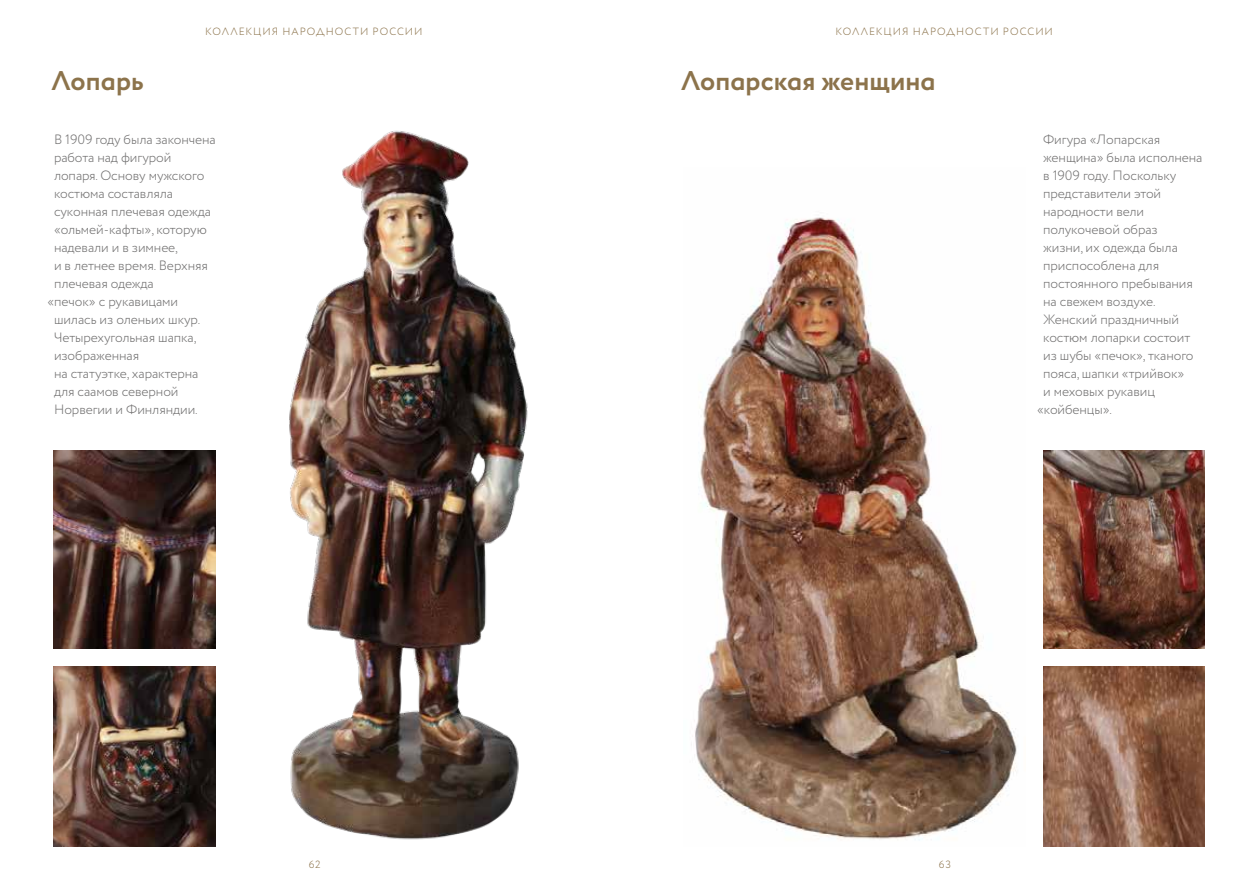
<style>
.page{position:relative;width:1259px;height:893px;background:#fff}
.page>*{position:absolute;margin:0;border:0;box-sizing:border-box;transform-origin:0 0}
.t1{font:700 27px "Circe";color:#8c734b}
.t2{font:300 13.5px "Circe";letter-spacing:-.005em;color:#706f6f}
.t3{font:300 10.5px "Circe";letter-spacing:.09em;color:#8c734b}
</style>
<div class="page">
<img style="left:289px;top:130px;width:239px;height:710px">
<img style="left:691px;top:217px;width:326px;height:623px">
<img style="left:54px;top:666px;width:162px;height:180px">
<img style="left:54px;top:450px;width:162px;height:198px">
<img style="left:1043px;top:450px;width:162px;height:198px">
<img style="left:1043px;top:666px;width:162px;height:180px">
<p class="t3" style="left:205px;top:24px;width:219px">КОЛЛЕКЦИЯ НАРОДНОСТИ РОССИИ</p>
<p class="t3" style="left:835px;top:24px;width:219px">КОЛЛЕКЦИЯ НАРОДНОСТИ РОССИИ</p>
<h1 class="t1" style="left:52px;top:63px;width:94px">Лопарь</h1>
<p class="t2" style="left:54px;top:131px;width:163px">В 1909 году была закончена</p>
<p class="t2" style="left:54px;top:149px;width:119px">работа над фигурой</p>
<p class="t2" style="left:54px;top:167px;width:152px">лопаря. Основу мужского</p>
<p class="t2" style="left:54px;top:185px;width:121px">костюма составляла</p>
<p class="t2" style="left:54px;top:202px;width:158px">суконная плечевая одежда</p>
<p class="t2" style="left:54px;top:220px;width:154px">«ольмей-кафты», которую</p>
<p class="t2" style="left:54px;top:238px;width:125px">надевали и в зимнее,</p>
<p class="t2" style="left:54px;top:256px;width:155px">и в летнее время. Верхняя</p>
<p class="t2" style="left:54px;top:274px;width:101px">плечевая одежда</p>
<p class="t2" style="left:47px;top:292px;width:132px">«печок» с рукавицами</p>
<p class="t2" style="left:54px;top:310px;width:148px">шилась из оленьих шкур.</p>
<p class="t2" style="left:54px;top:328px;width:144px">Четырехугольная шапка,</p>
<p class="t2" style="left:54px;top:346px;width:87px">изображенная</p>
<p class="t2" style="left:54px;top:364px;width:146px">на статуэтке, характерна</p>
<p class="t2" style="left:54px;top:382px;width:126px">для саамов северной</p>
<p class="t2" style="left:54px;top:400px;width:145px">Норвегии и Финляндии.</p>
<h1 class="t1" style="left:681px;top:63px;width:256px">Лопарская женщина</h1>
<p class="t2" style="left:1043px;top:131px;width:119px">Фигура «Лопарская</p>
<p class="t2" style="left:1043px;top:149px;width:161px">женщина» была исполнена</p>
<p class="t2" style="left:1043px;top:167px;width:134px">в 1909 году. Поскольку</p>
<p class="t2" style="left:1043px;top:185px;width:120px">представители этой</p>
<p class="t2" style="left:1043px;top:202px;width:103px">народности вели</p>
<p class="t2" style="left:1043px;top:220px;width:116px">полукочевой образ</p>
<p class="t2" style="left:1043px;top:238px;width:136px">жизни, их одежда была</p>
<p class="t2" style="left:1043px;top:256px;width:117px">приспособлена для</p>
<p class="t2" style="left:1043px;top:274px;width:151px">постоянного пребывания</p>
<p class="t2" style="left:1043px;top:292px;width:114px">на свежем воздухе.</p>
<p class="t2" style="left:1043px;top:310px;width:137px">Женский праздничный</p>
<p class="t2" style="left:1043px;top:328px;width:149px">костюм лопарки состоит</p>
<p class="t2" style="left:1043px;top:346px;width:152px">из шубы «печок», тканого</p>
<p class="t2" style="left:1043px;top:364px;width:143px">пояса, шапки «трийвок»</p>
<p class="t2" style="left:1043px;top:382px;width:113px">и меховых рукавиц</p>
<p class="t2" style="left:1037px;top:400px;width:76px">«койбенцы».</p>
<p class="t3" style="left:309px;top:858px;width:14px">62</p>
<p class="t3" style="left:938px;top:858px;width:14px">63</p>
</div>
